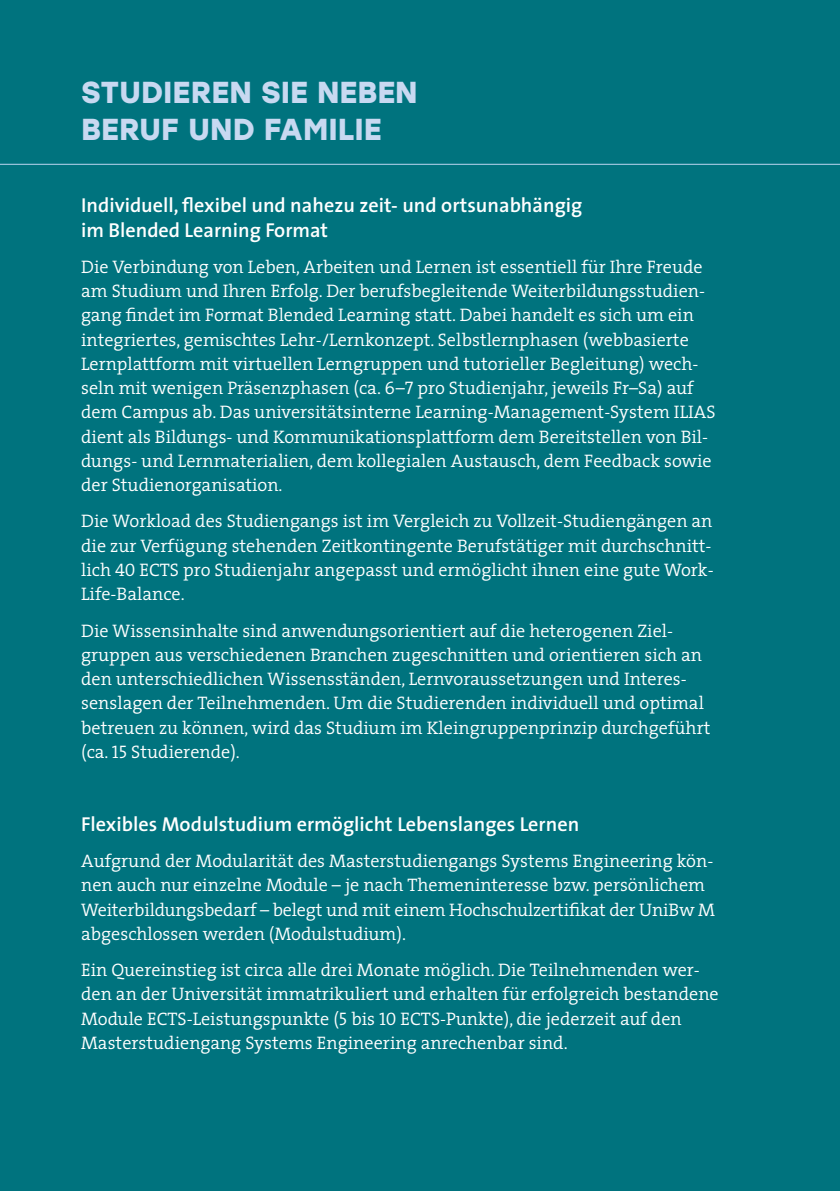
<style>
.page{position:relative;width:840px;height:1191px;background:#fff}
.page>*{position:absolute;margin:0;border:0;box-sizing:border-box;transform-origin:0 0}
.t1{font:700 30.2px/36.4px "Stolzl";color:#c8d9f1}
.t2{font:600 20.2px/24.2px "The Sans";color:#fff}
.t3{font:300 18.2px/24.2px "The Serif";color:#fff}
.s1{font-family:"The Serif Semi Light Caps";font-weight:400}
</style>
<div class="page">
<div style="left:0;top:0;width:839px;height:1191px;background:#00737e"></div>
<h1 class="t1" style="left:81px;top:73px;width:338px">STUDIEREN SIE NEBEN<br>BERUF UND FAMILIE</h1>
<p class="t2" style="left:81px;top:193px;width:502px">Individuell, flexibel und nahezu zeit- und ortsunabhängig im Blended Learning Format</p>
<p class="t3" style="left:81px;top:254px;width:635px">Die Verbindung von Leben, Arbeiten und Lernen ist essentiell für Ihre Freude am Studium und Ihren Erfolg. Der berufsbegleitende Weiterbildungsstudien&shy;gang findet im Format Blended Learning statt. Dabei handelt es sich um ein integriertes, gemischtes Lehr-/Lernkonzept. Selbstlernphasen (webbasierte Lernplattform mit virtuellen Lerngruppen und tutorieller Begleitung) wech&shy;seln mit wenigen Präsenzphasen (ca. <span class="s1">6–7</span> pro Studienjahr, jeweils Fr–Sa) auf dem Campus ab. Das universitätsinterne Learning-Management-System ILIAS dient als Bildungs- und Kommunikationsplattform dem Bereitstellen von Bil&shy;dungs- und Lernmaterialien, dem kollegialen Austausch, dem Feedback sowie der Studienorganisation.</p>
<p class="t3" style="left:81px;top:508px;width:633px;text-align:justify">Die Workload des Studiengangs ist im Vergleich zu Vollzeit-Studiengängen an die zur Verfügung stehenden Zeitkontingente Berufstätiger mit durchschnitt&shy;lich <span class="s1">40</span> ECTS pro Studienjahr angepasst und ermöglicht ihnen eine gute Work-Life-Balance.</p>
<p class="t3" style="left:81px;top:618px;width:630px">Die Wissensinhalte sind anwendungsorientiert auf die heterogenen Ziel&shy;gruppen aus verschiedenen Branchen zugeschnitten und orientieren sich an den unterschiedlichen Wissensständen, Lernvoraussetzungen und Interes&shy;senslagen der Teilnehmenden. Um die Studierenden individuell und optimal betreuen zu können, wird das Studium im Kleingruppenprinzip durchgeführt (ca. <span class="s1">15</span> Studierende).</p>
<p class="t2" style="left:81px;top:811px;width:499px">Flexibles Modulstudium ermöglicht Lebenslanges Lernen</p>
<p class="t3" style="left:81px;top:848px;width:635px">Aufgrund der Modularität des Masterstudiengangs Systems Engineering kön&shy;nen auch nur einzelne Module – je nach Themeninteresse bzw. persönlichem Weiterbildungsbedarf – belegt und mit einem Hochschulzertifikat der UniBw M abgeschlossen werden (Modulstudium).</p>
<p class="t3" style="left:81px;top:957px;width:638px">Ein Quereinstieg ist circa alle drei Monate möglich. Die Teilnehmenden wer&shy;den an der Universität immatrikuliert und erhalten für erfolgreich bestandene Module ECTS-Leistungspunkte (<span class="s1">5</span> bis <span class="s1">10</span> ECTS-Punkte), die jederzeit auf den Masterstudiengang Systems Engineering anrechenbar sind.</p>
</div>
